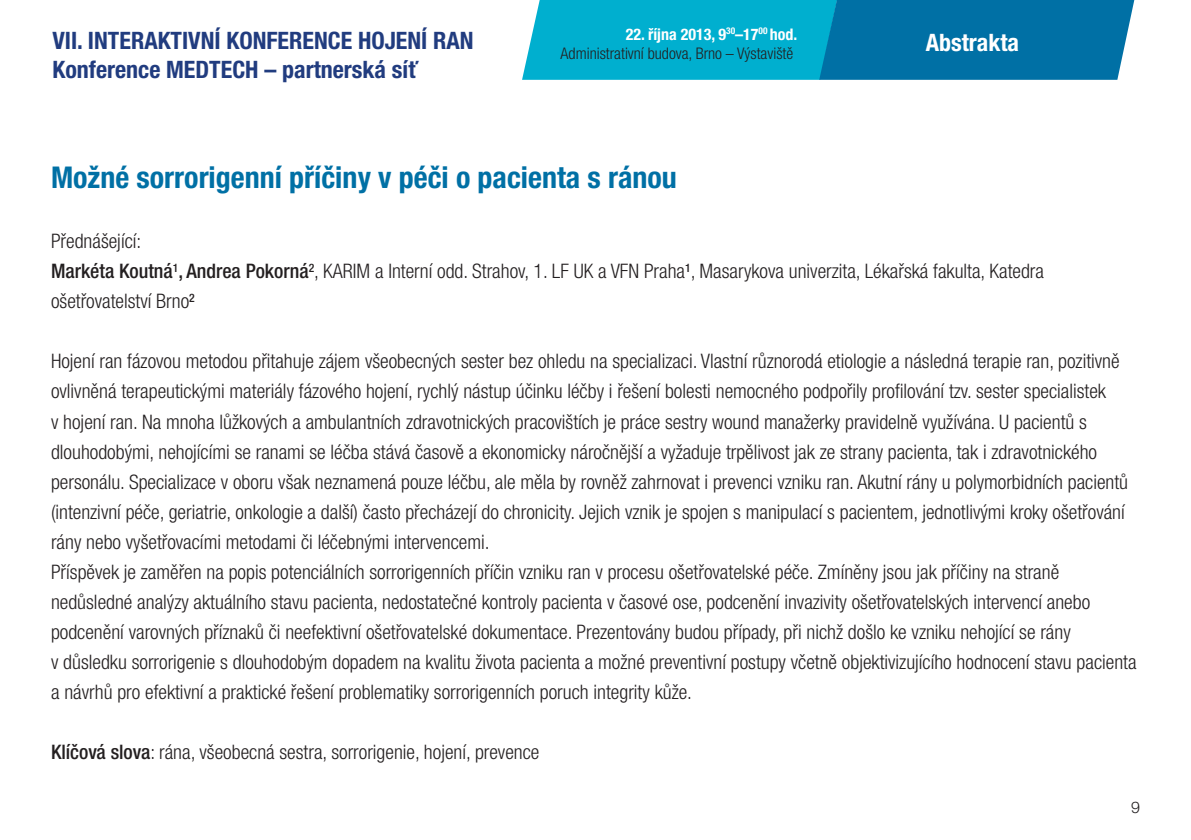
<style>
.page{position:relative;width:1191px;height:840px;background:#fff}
.page>*{position:absolute;margin:0;border:0;box-sizing:border-box;transform-origin:0 0}
.t1{font:700 condensed 30px "Helvetica Neue LT Pro";color:#0070a5}
.t2{font:700 condensed 24px "Helvetica Neue LT Pro";color:#213c7f}
.t3{font:700 condensed 24px "Helvetica Neue LT Pro";color:#fff}
.t4{font:300 condensed 20px/30px "Helvetica Neue LT Pro";color:#231f20}
.t5{font:300 condensed 16px/19.2px "Helvetica Neue LT Pro";color:#231f20;text-align:right}
.t6{font:300 16px "Helvetica Neue LT Pro";color:#231f20}
.s1{font-weight:700;color:#fff}
.s2{font-weight:500}
</style>
<div class="page">
<svg style="left:522px;top:0;width:612px;height:80px;background:#0893bc"></svg>
<p class="t2" style="left:52px;top:26px;width:423px">VII. INTERAKTIVNÍ KONFERENCE HOJENÍ RAN</p>
<p class="t3" style="left:925px;top:27px;width:95px">Abstrakta</p>
<p class="t2" style="left:52px;top:55px;width:367px">Konference MEDTECH – partnerská síť</p>
<p class="t5" style="left:560px;top:24px;width:238px"><span class="s1">22. října 2013, 9</span><sup>30</sup><span class="s1">–17</span><sup>00</sup> <span class="s1">hod.<br></span>Administrativní budova, Brno – Výstaviště</p>
<h1 class="t1" style="left:51px;top:159px;width:627px">Možné sorrorigenní příčiny v péči o pacienta s ránou</h1>
<p class="t4" style="left:51px;top:226px;width:994px">Přednášející:<br><span class="s2">Markéta Koutná</span><sup>1</sup><span class="s2">, Andrea Pokorná</span><sup>2</sup>, KARIM a Interní odd. Strahov, 1. LF UK a VFN Praha<sup>1</sup>, Masarykova univerzita, Lékařská fakulta, Katedra ošetřovatelství Brno<sup>2</sup></p>
<p class="t4" style="left:51px;top:346px;width:1087px">Hojení ran fázovou metodou přitahuje zájem všeobecných sester bez ohledu na specializaci. Vlastní různorodá etiologie a následná terapie ran, pozitivně ovlivněná terapeutickými materiály fázového hojení, rychlý nástup účinku léčby i řešení bolesti nemocného podpořily profilování tzv. sester specialistek<br>v hojení ran. Na mnoha lůžkových a ambulantních zdravotnických pracovištích je práce sestry wound manažerky pravidelně využívána. U pacientů s dlouhodobými, nehojícími se ranami se léčba stává časově a ekonomicky náročnější a vyžaduje trpělivost jak ze strany pacienta, tak i zdravotnického personálu. Specializace v oboru však neznamená pouze léčbu, ale měla by rovněž zahrnovat i prevenci vzniku ran. Akutní rány u polymorbidních pacientů (intenzivní péče, geriatrie, onkologie a další) často přecházejí do chronicity. Jejich vznik je spojen s manipulací s pacientem, jednotlivými kroky ošetřování rány nebo vyšetřovacími metodami či léčebnými intervencemi.<br>Příspěvek je zaměřen na popis potenciálních sorrorigenních příčin vzniku ran v procesu ošetřovatelské péče. Zmíněny jsou jak příčiny na straně nedůsledné analýzy aktuálního stavu pacienta, nedostatečné kontroly pacienta v časové ose, podcenění invazivity ošetřovatelských intervencí anebo podcenění varovných příznaků či neefektivní ošetřovatelské dokumentace. Prezentovány budou případy, při nichž došlo ke vzniku nehojící se rány<br>v důsledku sorrorigenie s dlouhodobým dopadem na kvalitu života pacienta a možné preventivní postupy včetně objektivizujícího hodnocení stavu pacienta a návrhů pro efektivní a praktické řešení problematiky sorrorigenních poruch integrity kůže.</p>
<p class="t4" style="left:51px;top:736px;width:490px"><span class="s2">Klíčová slova</span>: rána, všeobecná sestra, sorrorigenie, hojení, prevence</p>
<p class="t6" style="left:1131px;top:797px;width:10px">9</p>
</div>
